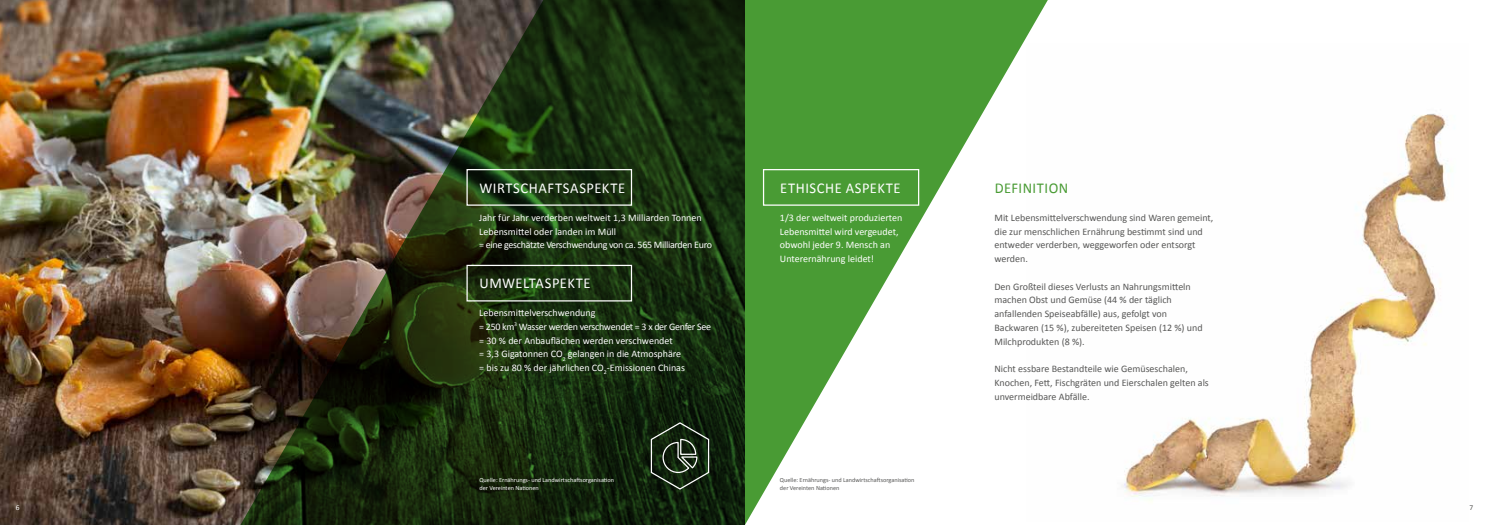
<style>
.page{position:relative;width:1489px;height:525px;background:#fff}
.page>*{position:absolute;margin:0;border:0;box-sizing:border-box;transform-origin:0 0}
.t1{font:15px "Calibri";letter-spacing:.035em;color:#fff}
.t2{font:15px "Calibri";letter-spacing:.035em;color:#499b34}
.t3{font:10px/13.8px "Calibri";color:#575756}
.t4{font:10px/13.8px "Calibri";color:#fff}
.t5{font:7.5px "Calibri";color:#fff}
.t6{font:7.5px "Calibri";color:#575756}
.t7{font:6.25px/7.5px "Calibri";color:#fff}
.t8{font:6.25px/7.5px "Calibri";color:#575756}
</style>
<div class="page">
<img style="left:1123px;top:113px;width:326px;height:388px">
<img style="left:0;top:0;width:209px;height:524px">
<img style="left:209px;top:0;width:839px;height:524px">
<div style="left:466px;top:264px;width:166px;height:37px;border:1px solid #fff"></div>
<div style="left:466px;top:169px;width:166px;height:37px;border:1px solid #fff"></div>
<div style="left:763px;top:169px;width:156px;height:37px;border:1px solid #fff"></div>
<svg style="left:650px;top:421px;width:60px;height:69px;background:#2a3a27"></svg>
<h1 class="t1" style="left:479px;top:179px;width:147px">WIRTSCHAFTSASPEKTE</h1>
<p class="t4" style="left:479px;top:210px;width:234px">Jahr für Jahr verderben weltweit 1,3 Milliarden Tonnen<br>Lebensmittel oder landen im Müll<br>= eine geschätzte Verschwendung von ca. 565 Milliarden Euro</p>
<h1 class="t1" style="left:479px;top:274px;width:113px">UMWELTASPEKTE</h1>
<p class="t4" style="left:479px;top:305px;width:233px">Lebensmittelverschwendung<br>= 250 km<sup>3</sup> Wasser werden verschwendet = 3 x der Genfer See = 30 % der Anbauflächen werden verschwendet<br>= 3,3 Gigatonnen CO<sub>2</sub> gelangen in die Atmosphäre<br>= bis zu 80 % der jährlichen CO<sub>2</sub>-Emissionen Chinas</p>
<h1 class="t1" style="left:780px;top:179px;width:122px">ETHISCHE ASPEKTE</h1>
<p class="t4" style="left:780px;top:210px;width:124px">1/3 der weltweit produzierten<br>Lebensmittel wird vergeudet, obwohl jeder 9. Mensch an<br>Unterernährung leidet!</p>
<p class="t7" style="left:479px;top:476px;width:136px">Quelle: Ernährungs- und Landwirtschaftsorganisation der Vereinten Nationen</p>
<p class="t8" style="left:780px;top:476px;width:136px">Quelle: Ernährungs- und Landwirtschaftsorganisation der Vereinten Nationen</p>
<h1 class="t2" style="left:994px;top:179px;width:75px">DEFINITION</h1>
<p class="t3" style="left:994px;top:210px;width:220px">Mit Lebensmittelverschwendung sind Waren gemeint, die zur menschlichen Ernährung bestimmt sind und entweder verderben, weggeworfen oder entsorgt werden.</p>
<p class="t3" style="left:994px;top:279px;width:210px">Den Großteil dieses Verlusts an Nahrungsmitteln machen Obst und Gemüse (44 % der täglich anfallenden Speiseabfälle) aus, gefolgt von Backwaren (15 %), zubereiteten Speisen (12 %) und Milchprodukten (8 %).</p>
<p class="t3" style="left:994px;top:362px;width:216px">Nicht essbare Bestandteile wie Gemüseschalen,<br>Knochen, Fett, Fischgräten und Eierschalen gelten als unvermeidbare Abfälle.</p>
<p class="t5" style="left:16px;top:502px;width:5px">6</p>
<p class="t6" style="left:1469px;top:502px;width:5px">7</p>
</div>
